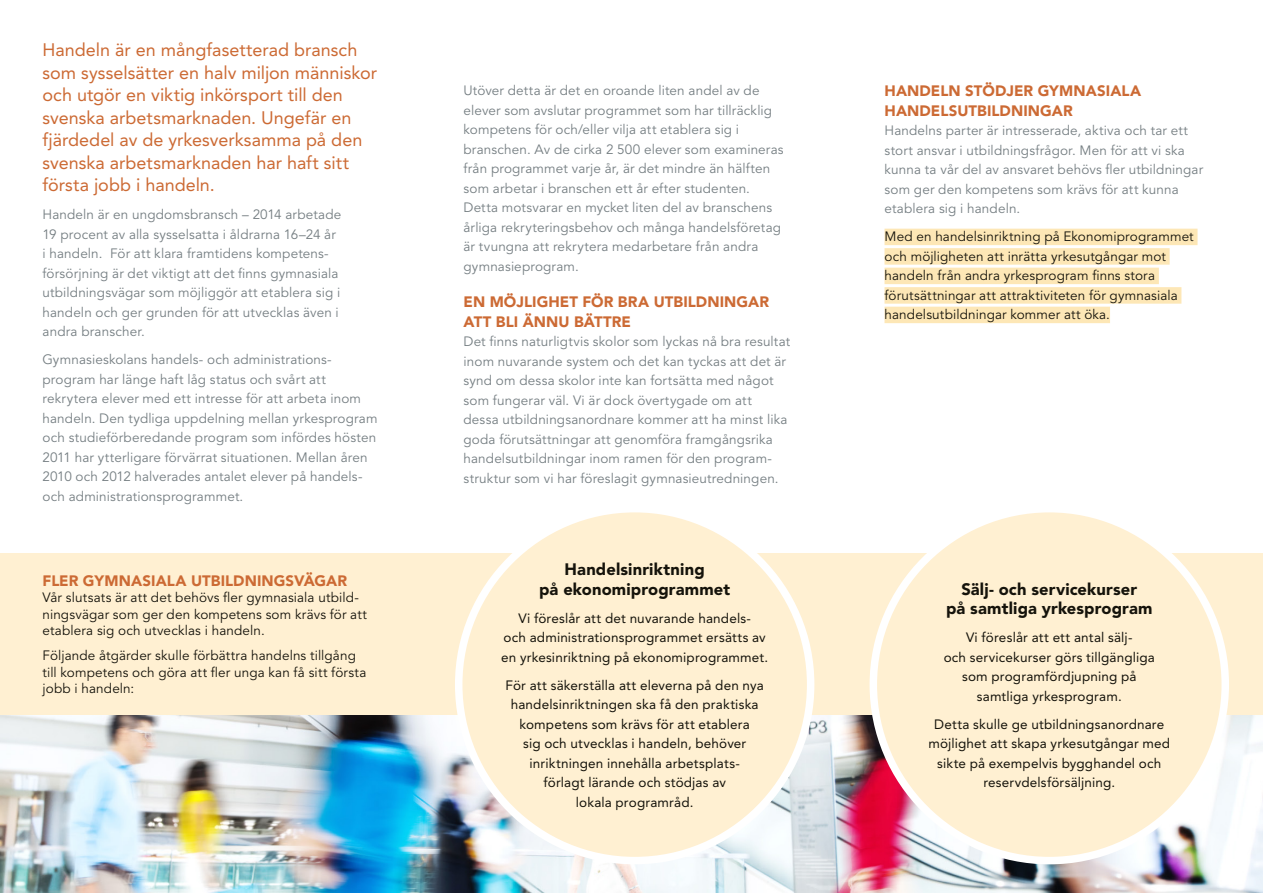
<style>
.page{position:relative;width:1263px;height:893px;background:#fff}
.page>*{position:absolute;margin:0;border:0;box-sizing:border-box;transform-origin:0 0}
.t1{font:18px/22.5px "Avenir LT Std";color:#cc6a34}
.t2{font:900 16.5px/19.5px "Avenir LT Std";letter-spacing:.01em;color:#15130b;text-align:center}
.t3{font:900 15px/19.5px "Avenir LT Std";letter-spacing:.005em;color:#cc6a34}
.t4{font:13.5px/19.5px "Avenir LT Std";letter-spacing:.01em;color:#757e82}
.t5{font:13.5px/19.5px "Avenir LT Std";letter-spacing:.01em;color:#15130b;text-align:center}
.t6{font:13.5px/19.5px "Avenir LT Std";letter-spacing:.01em;color:#15130b}
</style>
<div class="page">
<img style="left:0;top:714px;width:1263px;height:179px">
<div style="left:0;top:553px;width:1263px;height:161px;background:#fff0d2"></div>
<div style="left:459px;top:509px;width:352px;height:352px;background:#fff0d2;border-radius:50%"></div>
<div style="left:455px;top:505px;width:359px;height:359px;border:8px solid #fff;border-radius:50%"></div>
<div style="left:873px;top:509px;width:352px;height:352px;background:#fff0d2;border-radius:50%"></div>
<div style="left:869px;top:505px;width:360px;height:359px;border:8px solid #fff;border-radius:50%"></div>
<div style="left:884px;top:229px;width:313px;height:16px;background:#fde7b6"></div>
<div style="left:884px;top:248px;width:285px;height:17px;background:#fde7b6"></div>
<div style="left:884px;top:268px;width:275px;height:16px;background:#fde7b6"></div>
<div style="left:884px;top:287px;width:297px;height:17px;background:#fde7b6"></div>
<div style="left:884px;top:307px;width:226px;height:16px;background:#fde7b6"></div>
<p class="t1" style="left:43px;top:39px;width:336px">Handeln är en mångfasetterad bransch som sysselsätter en halv miljon människor och utgör en viktig inkörsport till den svenska arbetsmarknaden. Ungefär en fjärdedel av de yrkesverksamma på den svenska arbetsmarknaden har haft sitt första jobb i handeln.</p>
<p class="t4" style="left:43px;top:205px;width:300px">Handeln är en ungdomsbransch – 2014 arbetade 19 procent av alla sysselsatta i åldrarna 16–24 år i handeln. För att klara framtidens kompetens&shy;försörjning är det viktigt att det finns gymnasiala utbildningsvägar som möjliggör att etablera sig i handeln och ger grunden för att utvecklas även i andra branscher.</p>
<p class="t4" style="left:43px;top:350px;width:336px">Gymnasieskolans handels- och administrations&shy;program har länge haft låg status och svårt att rekrytera elever med ett intresse för att arbeta inom handeln. Den tydliga uppdelning mellan yrkesprogram och studieförberedande program som infördes hösten 2011 har ytterligare förvärrat situationen. Mellan åren 2010 och 2012 halverades antalet elever på handels&shy;och administrationsprogrammet.</p>
<p class="t3" style="left:43px;top:570px;width:306px">FLER GYMNASIALA UTBILDNINGSVÄGAR</p>
<p class="t6" style="left:43px;top:589px;width:326px;line-height:16.5px">Vår slutsats är att det behövs fler gymnasiala utbild&shy;ningsvägar som ger den kompetens som krävs för att etablera sig och utvecklas i handeln.</p>
<p class="t6" style="left:43px;top:647px;width:325px;line-height:16.5px">Följande åtgärder skulle förbättra handelns tillgång till kompetens och göra att fler unga kan få sitt första jobb i handeln:</p>
<p class="t4" style="left:463px;top:81px;width:322px">Utöver detta är det en oroande liten andel av de elever som avslutar programmet som har tillräcklig kompetens för och/eller vilja att etablera sig i branschen. Av de cirka 2 500 elever som examineras från programmet varje år, är det mindre än hälften som arbetar i branschen ett år efter studenten.<br>Detta motsvarar en mycket liten del av branschens årliga rekryteringsbehov och många handelsföretag är tvungna att rekrytera medarbetare från andra gymnasieprogram.</p>
<p class="t3" style="left:463px;top:292px;width:307px">EN MÖJLIGHET FÖR BRA UTBILDNINGAR<br>ATT BLI ÄNNU BÄTTRE</p>
<p class="t4" style="left:463px;top:332px;width:328px">Det finns naturligtvis skolor som lyckas nå bra resultat inom nuvarande system och det kan tyckas att det är synd om dessa skolor inte kan fortsätta med något som fungerar väl. Vi är dock övertygade om att dessa utbildningsanordnare kommer att ha minst lika goda förutsättningar att genomföra framgångsrika handelsutbildningar inom ramen för den program&shy;struktur som vi har föreslagit gymnasieutredningen.</p>
<p class="t2" style="left:539px;top:560px;width:193px">Handelsinriktning<br>på ekonomiprogrammet</p>
<p class="t5" style="left:501px;top:608px;width:269px">Vi föreslår att det nuvarande handels-<br>och administrationsprogrammet ersätts av en yrkesinriktning på ekonomiprogrammet.</p>
<p class="t5" style="left:506px;top:675px;width:260px">För att säkerställa att eleverna på den nya handelsinriktningen ska få den praktiska kompetens som krävs för att etablera<br>sig och utvecklas i handeln, behöver inriktningen innehålla arbetsplats-<br>förlagt lärande och stödjas av<br>lokala programråd.</p>
<p class="t3" style="left:884px;top:81px;width:258px">HANDELN STÖDJER GYMNASIALA<br>HANDELSUTBILDNINGAR</p>
<p class="t4" style="left:884px;top:121px;width:320px">Handelns parter är intresserade, aktiva och tar ett stort ansvar i utbildningsfrågor. Men för att vi ska kunna ta vår del av ansvaret behövs fler utbildningar som ger den kompetens som krävs för att kunna etablera sig i handeln.</p>
<p class="t6" style="left:884px;top:227px;width:311px">Med en handelsinriktning på Ekonomiprogrammet och möjligheten att inrätta yrkesutgångar mot handeln från andra yrkesprogram finns stora förutsättningar att attraktiviteten för gymnasiala handelsutbildningar kommer att öka.</p>
<p class="t2" style="left:946px;top:579px;width:208px">Sälj- och servicekurser<br>på samtliga yrkesprogram</p>
<p class="t5" style="left:944px;top:628px;width:213px">Vi föreslår att ett antal sälj-<br>och servicekurser görs tillgängliga som programfördjupning på samtliga yrkesprogram.</p>
<p class="t5" style="left:928px;top:714px;width:243px">Detta skulle ge utbildningsanordnare möjlighet att skapa yrkesutgångar med sikte på exempelvis bygghandel och reservdelsförsäljning.</p>
</div>
